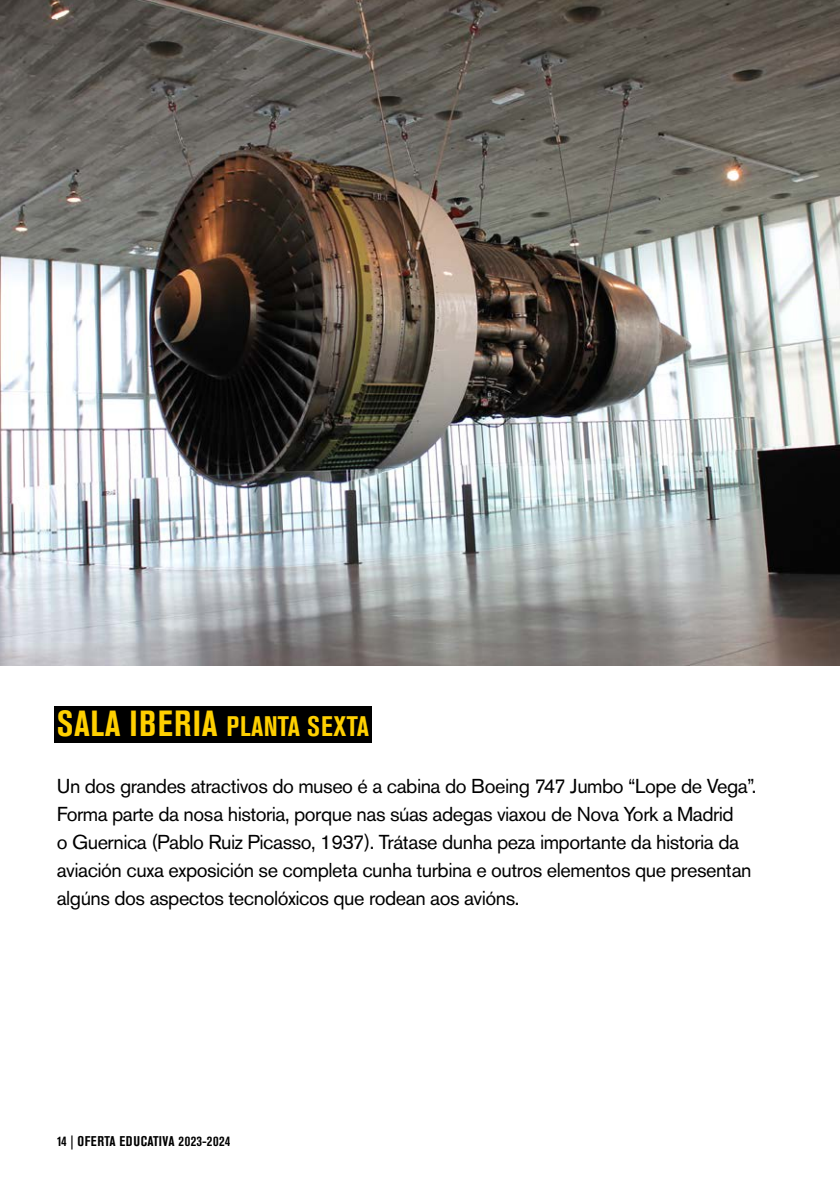
<style>
.page{position:relative;width:840px;height:1191px;background:#fff}
.page>*{position:absolute;margin:0;border:0;box-sizing:border-box;transform-origin:0 0}
.titulo_amarillo_-_sa{font:700 condensed 28px "Akzidenz Grotesk BE";letter-spacing:.02em;color:#ffd000}
.t1{font:20px/28px "Akzidenz Grotesk BE";letter-spacing:-.025em;color:#000}
.t2{font:700 condensed 14px "Akzidenz Grotesk BE";letter-spacing:.03em;color:#000}
.s1{font-size:36px}
</style>
<div class="page">
<div style="left:54px;top:706px;width:317px;height:36px;background:#000"></div>
<img style="left:0;top:0;width:839px;height:665px">
<p class="titulo_amarillo_-_sa" style="left:57px;top:710px;width:313px"><span class="s1">SALA IBERIA</span> PLANTA SEXTA</p>
<p class="t1" style="left:57px;top:772px;width:700px">Un dos grandes atractivos do museo é a cabina do Boeing 747 Jumbo “Lope de Vega”.<br>Forma parte da nosa historia, porque nas súas adegas viaxou de Nova York a Madrid<br>o Guernica (Pablo Ruiz Picasso, 1937). Trátase dunha peza importante da historia da aviación cuxa exposición se completa cunha turbina e outros elementos que presentan algúns dos aspectos tecnolóxicos que rodean aos avións.</p>
<p class="t2" style="left:57px;top:1133px;width:175px">14 | OFERTA EDUCATIVA 2023-2024</p>
</div>
